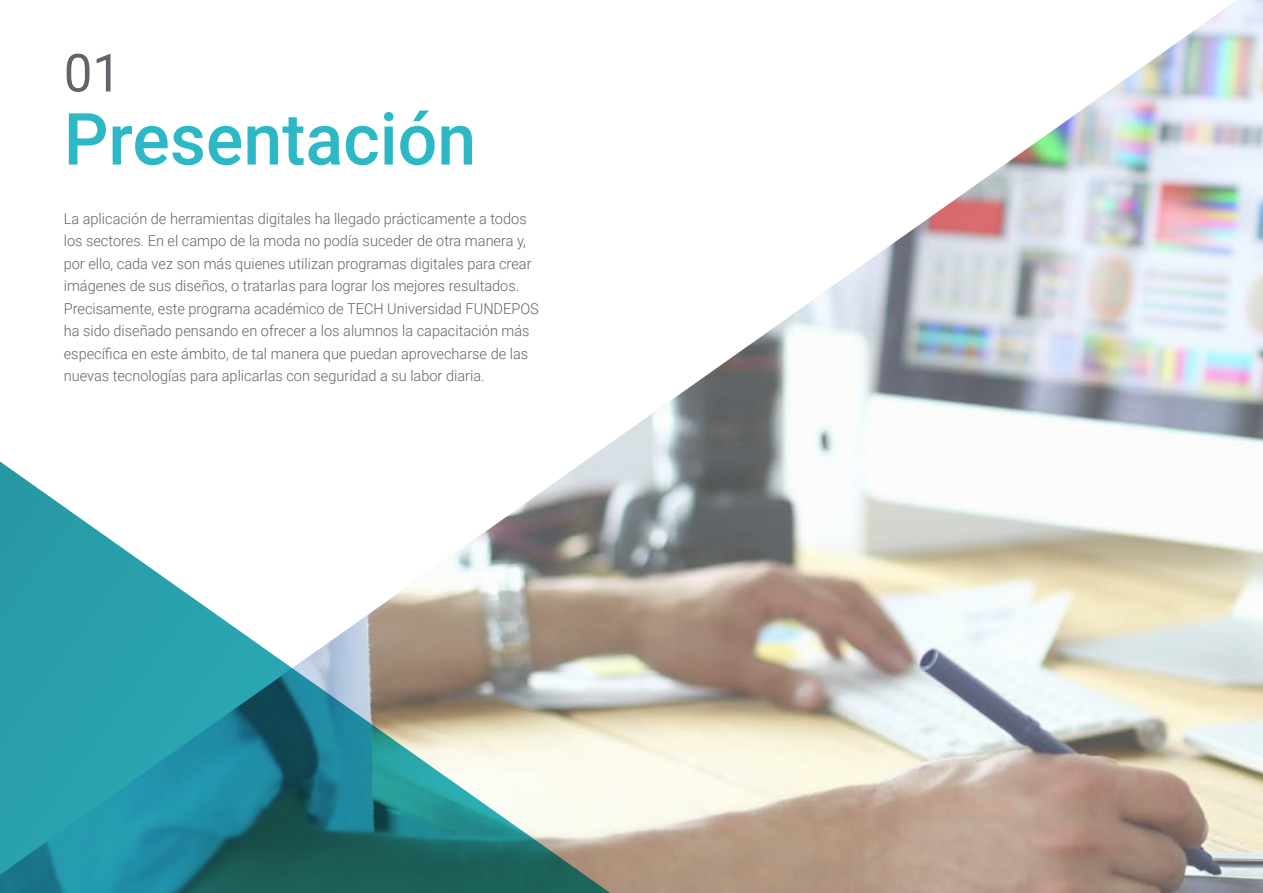
<style>
.page{position:relative;width:1263px;height:893px;background:#fff}
.page>*{position:absolute;margin:0;border:0;box-sizing:border-box;transform-origin:0 0}
.t1{font:500 72px "Roboto";color:#2db8c5}
.t2{font:52.5px "Roboto";color:#61646a}
.t3{font:300 15px/22.5px "Roboto";color:#61646a}
</style>
<div class="page">
<img style="left:607px;top:0;width:656px;height:893px">
<svg style="left:0;top:446px;width:640px;height:447px"></svg>
<h2 class="t2" style="left:64px;top:36px;width:59px">01</h2>
<h1 class="t1" style="left:64px;top:89px;width:414px">Presentación</h1>
<p class="t3" style="left:64px;top:207px;width:477px">La aplicación de herramientas digitales ha llegado prácticamente a todos los sectores. En el campo de la moda no podía suceder de otra manera y, por ello, cada vez son más quienes utilizan programas digitales para crear imágenes de sus diseños, o tratarlas para lograr los mejores resultados.<br>Precisamente, este programa académico de TECH Universidad FUNDEPOS ha sido diseñado pensando en ofrecer a los alumnos la capacitación más específica en este ámbito, de tal manera que puedan aprovecharse de las nuevas tecnologías para aplicarlas con seguridad a su labor diaria.</p>
</div>
